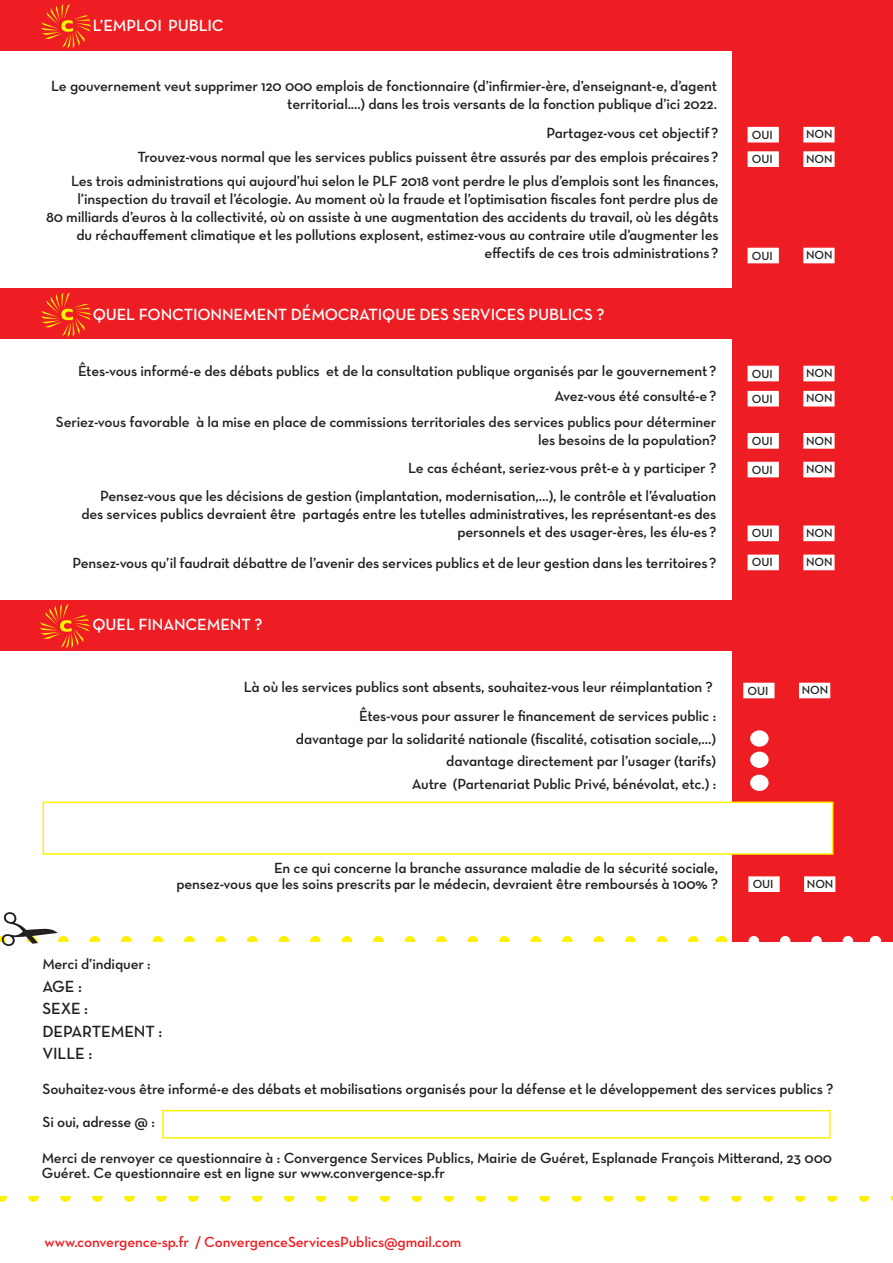
<style>
.page{position:relative;width:893px;height:1263px;background:#fff}
.page>*{position:absolute;margin:0;border:0;box-sizing:border-box;transform-origin:0 0}
.t1{font:16.5px "Neutraface Text Demi Alt";letter-spacing:-.01em;color:#fff}
.t2{font:16.5px/22.5px "Neutraface Text Demi Alt";color:#231f20}
.t3{font:15px/18px "Neutraface Text Demi Alt";letter-spacing:-.01em;color:#231f20;text-align:right}
.t4{font:15px "Neutraface Text Demi Alt";letter-spacing:-.01em;color:#ee1d23}
.t5{font:12px "Neutraface Text Demi Alt";letter-spacing:-.01em;color:#231f20}
</style>
<div class="page">
<div style="left:0;top:0;width:893px;height:50px;background:#ee1d23"></div>
<div style="left:733px;top:25px;width:160px;height:917px;background:#ee1d23"></div>
<div style="left:43px;top:801px;width:790px;height:54px;background:#fff;border:2px solid #fff101"></div>
<div style="left:162px;top:1110px;width:669px;height:28px;background:#fff;border:2px solid #fff101"></div>
<div style="left:0;top:288px;width:893px;height:51px;background:#ee1d23"></div>
<div style="left:0;top:601px;width:893px;height:50px;background:#ee1d23"></div>
<svg style="left:41px;top:4px;width:51px;height:45px"></svg>
<svg style="left:41px;top:292px;width:51px;height:45px"></svg>
<svg style="left:39px;top:603px;width:51px;height:45px"></svg>
<div style="left:748px;top:127px;width:31px;height:15px;background:#fff"></div>
<div style="left:803px;top:127px;width:32px;height:15px;background:#fff;border:2px solid #fff"></div>
<div style="left:748px;top:151px;width:31px;height:16px;background:#fff;border:2px solid #fff"></div>
<div style="left:803px;top:151px;width:32px;height:16px;background:#fff;border:2px solid #fff"></div>
<div style="left:748px;top:248px;width:31px;height:15px;background:#fff"></div>
<div style="left:803px;top:248px;width:32px;height:15px;background:#fff;border:2px solid #fff"></div>
<div style="left:748px;top:366px;width:31px;height:15px;background:#fff"></div>
<div style="left:803px;top:366px;width:32px;height:15px;background:#fff;border:2px solid #fff"></div>
<div style="left:748px;top:391px;width:31px;height:15px;background:#fff"></div>
<div style="left:803px;top:391px;width:32px;height:15px;background:#fff;border:2px solid #fff"></div>
<div style="left:748px;top:433px;width:31px;height:16px;background:#fff;border:2px solid #fff"></div>
<div style="left:803px;top:433px;width:32px;height:16px;background:#fff;border:2px solid #fff"></div>
<div style="left:748px;top:462px;width:31px;height:15px;background:#fff"></div>
<div style="left:803px;top:462px;width:32px;height:15px;background:#fff;border:2px solid #fff"></div>
<div style="left:748px;top:525px;width:31px;height:16px;background:#fff;border:2px solid #fff"></div>
<div style="left:803px;top:525px;width:32px;height:16px;background:#fff;border:2px solid #fff"></div>
<div style="left:748px;top:555px;width:31px;height:15px;background:#fff"></div>
<div style="left:803px;top:555px;width:32px;height:15px;background:#fff;border:2px solid #fff"></div>
<div style="left:743px;top:683px;width:31px;height:15px;background:#fff"></div>
<div style="left:799px;top:683px;width:31px;height:15px;background:#fff"></div>
<div style="left:748px;top:876px;width:32px;height:16px;background:#fff;border:2px solid #fff"></div>
<div style="left:804px;top:876px;width:31px;height:16px;background:#fff;border:2px solid #fff"></div>
<div style="left:750px;top:730px;width:19px;height:17px;background:#fff;border-radius:50%"></div>
<div style="left:750px;top:752px;width:19px;height:16px;background:#fff;border-radius:50%"></div>
<div style="left:750px;top:775px;width:19px;height:16px;background:#fff;border-radius:50%"></div>
<svg style="left:0;top:1196px;width:893px;height:6px"></svg>
<svg style="left:0;top:912px;width:854px;height:34px"></svg>
<p class="t1" style="left:93px;top:15px;width:133px">L’emploi public</p>
<p class="t3" style="left:51px;top:76px;width:667px">Le gouvernement veut supprimer 120 000 emplois de fonctionnaire (d’infirmier-ère, d’enseignant-e, d’agent territorial....) dans les trois versants de la fonction publique d’ici 2022.</p>
<p class="t3" style="left:546px;top:123px;width:174px">Partagez-vous cet objectif?</p>
<p class="t3" style="left:71px;top:144px;width:649px;line-height:24.5px;text-align:left;text-indent:67px">Trouvez-vous normal que les services publics puissent être assurés par des emplois précaires?<br>Les trois administrations qui aujourd’hui selon le PLF</p>
<p class="t3" style="left:46px;top:172px;width:674px">2018 vont perdre le plus d’emplois sont les finances,<br>l’inspection du travail et l’écologie. Au moment où la fraude et l’optimisation fiscales font perdre plus de<br>80 milliards d’euros à la collectivité, où on assiste à une augmentation des accidents du travail, où les dégâts du réchauffement climatique et les pollutions explosent, estimez-vous au contraire utile d’augmenter les effectifs de ces trois administrations?</p>
<p class="t1" style="left:93px;top:304px;width:513px">Quel fonctionnement démocratique des services publics ?</p>
<p class="t3" style="left:78px;top:362px;width:640px">Êtes-vous informé-e des débats publics et de la consultation publique organisés par le gouvernement?</p>
<p class="t3" style="left:554px;top:387px;width:163px">Avez-vous été consulté-e?</p>
<p class="t3" style="left:56px;top:413px;width:662px">Seriez-vous favorable à la mise en place de commissions territoriales des services publics pour déterminer les besoins de la population?</p>
<p class="t3" style="left:408px;top:459px;width:310px">Le cas échéant, seriez-vous prêt-e à y participer ?</p>
<p class="t3" style="left:81px;top:487px;width:636px">Pensez-vous que les décisions de gestion (implantation, modernisation,…), le contrôle et l’évaluation des services publics devraient être partagés entre les tutelles administratives, les représentant-es des personnels et des usager-ères, les élu-es?</p>
<p class="t3" style="left:72px;top:553px;width:645px">Pensez-vous qu’il faudrait débattre de l’avenir des services publics et de leur gestion dans les territoires?</p>
<p class="t1" style="left:92px;top:614px;width:171px">Quel financement ?</p>
<p class="t3" style="left:244px;top:672px;width:474px;line-height:29.2px">Là où les services publics sont absents, souhaitez-vous leur réimplantation ?<br>Êtes-vous pour assurer le financement de services public :</p>
<p class="t3" style="left:296px;top:727px;width:422px;line-height:22.5px">davantage par la solidarité nationale (fiscalité, cotisation sociale,…) davantage directement par l’usager (tarifs)<br>Autre (Partenariat Public Privé, bénévolat, etc.) :</p>
<p class="t3" style="left:176px;top:859px;width:543px;line-height:16.5px">En ce qui concerne la branche assurance maladie de la sécurité sociale,<br>pensez-vous que les soins prescrits par le médecin, devraient être remboursés à 100% ?</p>
<p class="t3" style="left:43px;top:955px;width:110px">Merci d’indiquer :</p>
<p class="t2" style="left:43px;top:975px;width:41px">AGE :<br>SEXE</p>
<p class="t2" style="left:43px;top:997px;width:50px;text-align:right">:<br>DEPARTEMENT</p>
<p class="t2" style="left:158px;top:1020px;width:5px">:</p>
<p class="t5" style="left:752px;top:127px;width:22px">Oui</p>
<p class="t5" style="left:806px;top:127px;width:10px">NON</p>
<p class="t5" style="left:752px;top:152px;width:22px">Oui</p>
<p class="t5" style="left:806px;top:151px;width:10px">NON</p>
<p class="t5" style="left:752px;top:248px;width:22px">Oui</p>
<p class="t5" style="left:806px;top:248px;width:10px">NON</p>
<p class="t5" style="left:752px;top:366px;width:22px">Oui</p>
<p class="t5" style="left:806px;top:366px;width:10px">NON</p>
<p class="t5" style="left:752px;top:391px;width:22px">Oui</p>
<p class="t5" style="left:806px;top:391px;width:10px">NON</p>
<p class="t5" style="left:752px;top:433px;width:22px">Oui</p>
<p class="t5" style="left:806px;top:433px;width:10px">NON</p>
<p class="t5" style="left:752px;top:462px;width:22px">Oui</p>
<p class="t5" style="left:806px;top:462px;width:10px">NON</p>
<p class="t5" style="left:752px;top:526px;width:22px">Oui</p>
<p class="t5" style="left:806px;top:525px;width:10px">NON</p>
<p class="t5" style="left:752px;top:555px;width:22px">Oui</p>
<p class="t5" style="left:806px;top:554px;width:10px">NON</p>
<p class="t5" style="left:748px;top:683px;width:22px">Oui</p>
<p class="t5" style="left:802px;top:683px;width:10px">NON</p>
<p class="t5" style="left:753px;top:876px;width:22px">Oui</p>
<p class="t5" style="left:807px;top:876px;width:10px">NON</p>
<p class="t2" style="left:43px;top:1042px;width:8px">VILLE</p>
<p class="t2" style="left:88px;top:1042px;width:5px">:</p>
<p class="t3" style="left:43px;top:1080px;width:793px">Souhaitez-vous être informé-e des débats et mobilisations organisés pour la défense et le développement des services publics ?</p>
<p class="t3" style="left:43px;top:1113px;width:114px">Si oui, adresse @ :</p>
<p class="t3" style="left:42px;top:1150px;width:792px;line-height:15px;text-align:left">Merci de renvoyer ce questionnaire à : Convergence Services Publics, Mairie de Guéret, Esplanade François Mitterand, 23 000<br>Guéret. Ce questionnaire est en ligne sur www.convergence-sp.fr</p>
<p class="t4" style="left:45px;top:1232px;width:418px">www.convergence-sp.fr / ConvergenceServicesPublics@gmail.com</p>
</div>
